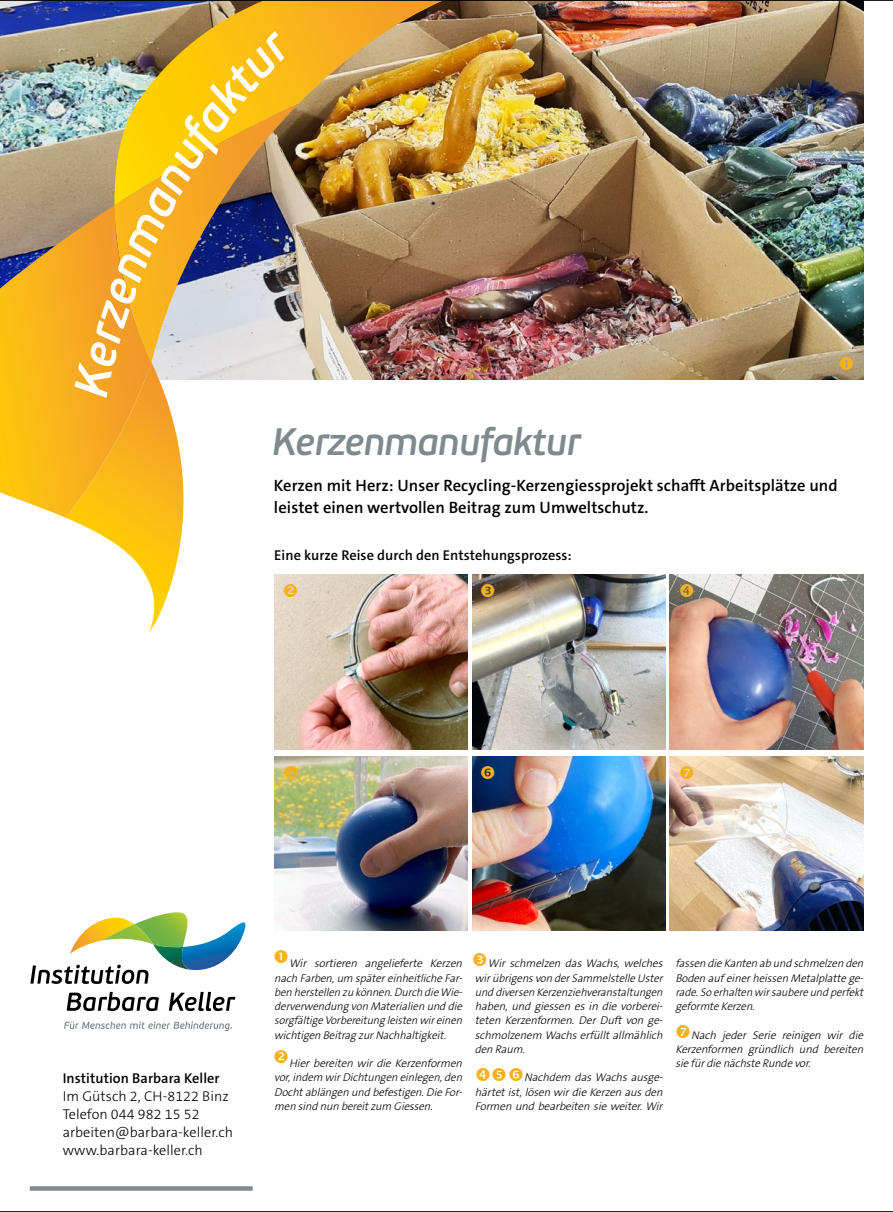
<style>
.page{position:relative;width:893px;height:1212px;background:#fff}
.page>*{position:absolute;margin:0;border:0;box-sizing:border-box;transform-origin:0 0}
.t1{font:italic 600 38.25px "PF Beau Sans Pro";letter-spacing:-.02em;color:#7e8a8e}
.t2{font:600 16.5px/21.8px "The Sans C5";letter-spacing:.005em;color:#000}
.t3{font:300 14.25px/18px "The Sans C5";letter-spacing:.005em;color:#000}
.t4{font:600 14.25px "The Sans C5";letter-spacing:.005em;color:#000}
.t5{font:italic 300 11.25px/14.2px "The Sans C5";color:#000;text-align:justify}
</style>
<div class="page">
<img style="left:0;top:1px;width:863px;height:378px">
<img style="left:274px;top:575px;width:194px;height:174px">
<img style="left:670px;top:575px;width:193px;height:174px">
<img style="left:472px;top:756px;width:193px;height:175px">
<img style="left:472px;top:575px;width:193px;height:174px">
<img style="left:274px;top:756px;width:194px;height:175px">
<img style="left:670px;top:756px;width:193px;height:175px">
<div style="left:30px;top:1186px;width:223px;height:5px;background:#7e8a8e"></div>
<svg style="left:67px;top:992px;width:92px;height:19px"></svg>
<svg style="left:169px;top:992px;width:66px;height:19px"></svg>
<svg style="left:30px;top:912px;width:216px;height:72px"></svg>
<svg style="left:64px;top:1021px;width:168px;height:10px"></svg>
<img style="left:114px;top:1px;width:330px;height:204px">
<svg style="left:0;top:205px;width:66px;height:313px"></svg>
<hr style="left:0;top:0;width:893px;height:1px;background:#000">
<hr style="left:0;top:1211px;width:893px;height:1px;background:#000">
<svg style="left:840px;top:357px;width:13px;height:13px"></svg>
<svg style="left:481px;top:584px;width:13px;height:13px"></svg>
<svg style="left:680px;top:584px;width:13px;height:13px"></svg>
<svg style="left:285px;top:765px;width:13px;height:14px"></svg>
<svg style="left:481px;top:765px;width:13px;height:14px"></svg>
<svg style="left:680px;top:765px;width:13px;height:14px"></svg>
<svg style="left:66px;top:31px;width:231px;height:601px"></svg>
<h1 class="t1" style="left:272px;top:419px;width:310px">Kerzenmanufaktur</h1>
<h2 class="t2" style="left:274px;top:475px;width:565px">Kerzen mit Herz: Unser Recycling-Kerzengiessprojekt schafft Arbeitsplätze und leistet einen wertvollen Beitrag zum Umweltschutz.</h2>
<p class="t4" style="left:274px;top:546px;width:299px">Eine kurze Reise durch den Entstehungsprozess:</p>
<p class="t4" style="left:63px;top:1069px;width:158px">Institution Barbara Keller</p>
<p class="t3" style="left:63px;top:1087px;width:172px">Im Gütsch 2, CH-8122 Binz<br>Telefon 044 982 15 52 arbeiten@barbara-keller.ch www.barbara-keller.ch</p>
<p class="t5" style="left:274px;top:956px;width:192px;text-indent:15px">Wir sortieren angelieferte Kerzen nach Farben,um spätereinheitlicheFar&shy;ben herstellen zu können.Durch dieWie&shy;derverwendungvon Materialien und die sorgfältigeVorbereitungleisten wireinen wichtigen BeitragzurNachhaltigkeit.</p>
<p class="t5" style="left:274px;top:1056px;width:192px;text-indent:15px">Hier bereiten wir die Kerzenformen vor,indem wirDichtungen einlegen,den Dochtablängen und befestigen.DieFor&shy;men sind nun bereitzum Giessen.</p>
<p class="t5" style="left:475px;top:956px;width:192px;text-indent:13px">Wir schmelzen das Wachs, welches wirübrigensvon derSammelstelleUster und diversen Kerzenziehveranstaltungen haben, und giessen es in die vorberei&shy;teten Kerzenformen. Der Duft von ge&shy;schmolzenem Wachserfülltallmählich den Raum.</p>
<p class="t5" style="left:475px;top:1070px;width:192px;text-indent:49px">Nachdem dasWachs ausge&shy;härtetist,lösen wirdieKerzen ausden Formen und bearbeiten sieweiter.Wir</p>
<p class="t5" style="left:675px;top:956px;width:192px">fassen dieKanten ab und schmelzen den Boden aufeinerheissen Metalplattege&shy;rade.Soerhalten wirsaubereundperfekt geformteKerzen.</p>
<p class="t5" style="left:675px;top:1028px;width:192px;text-indent:16px">Nach jeder Serie reinigen wir die Kerzenformen gründlich und bereiten siefürdienächsteRundevor.</p>
</div>
